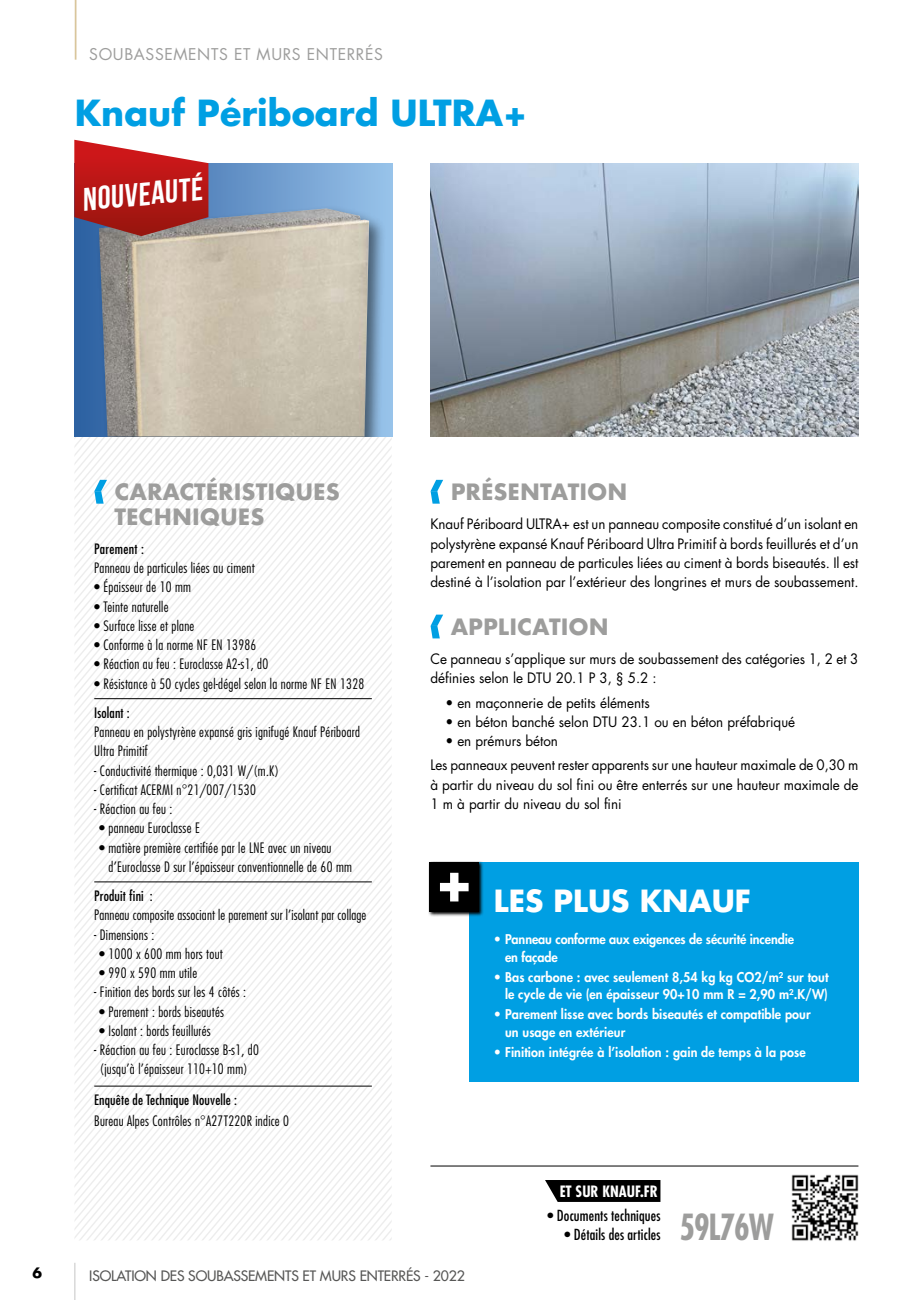
<style>
.page{position:relative;width:918px;height:1300px;background:#fff}
.page>*{position:absolute;margin:0;border:0;box-sizing:border-box;transform-origin:0 0}
.t1{font:700 35px "Futura Std";color:#009fe3}
.t2{font:700 condensed 35px "Futura Std";letter-spacing:-.03em;color:#9d9d9c;scale:.91 1}
.t3{font:32.38px "Bebas Neue";color:#fff}
.t4{font:700 29.75px "Futura Std";color:#fff}
.t5{font:700 21.88px/24.5px "Futura";color:#9d9d9c}
.t6{font:15.75px "Futura Std";letter-spacing:.04em;color:#9d9d9c}
.t7{font:700 condensed 15.22px "Futura Std";color:#fff}
.t8{font:condensed 14.88px "Futura Std";letter-spacing:.01em;color:#000}
.t9{font:300 condensed 14px/19.2px "Futura Std";letter-spacing:.02em;color:#000}
.t10{font:14px/19.2px "Futura Std";letter-spacing:-.005em;color:#000;scale:.96 1}
.t11{font:condensed 14px "Futura Std";letter-spacing:.01em;color:#000}
.t12{font:500 14px "Futura Std";letter-spacing:-.01em;color:#575756}
.t13{font:700 14px "Futura Std";color:#000}
.t14{font:800 13.12px/17.5px "Futura Std";letter-spacing:.005em;color:#fff;scale:.96 1}
</style>
<div class="page">
<hr style="left:74px;top:1262px;width:1px;height:38px;background:#c6c6c6">
<hr style="left:75px;top:0;width:1px;height:60px;background:#d9c69c">
<svg style="left:545px;top:1180px;width:115px;height:22px;background:#0e0e0e"></svg>
<img style="left:784px;top:1166px;width:75px;height:75px">
<svg style="left:133px;top:443px;width:255px;height:797px"></svg>
<svg style="left:138px;top:447px;width:254px;height:793px"></svg>
<svg style="left:146px;top:454px;width:246px;height:786px"></svg>
<svg style="left:150px;top:458px;width:242px;height:782px"></svg>
<svg style="left:155px;top:461px;width:237px;height:779px"></svg>
<svg style="left:159px;top:465px;width:233px;height:775px"></svg>
<svg style="left:163px;top:468px;width:229px;height:772px"></svg>
<svg style="left:167px;top:472px;width:225px;height:768px"></svg>
<svg style="left:172px;top:475px;width:220px;height:765px"></svg>
<svg style="left:176px;top:479px;width:216px;height:761px"></svg>
<svg style="left:180px;top:483px;width:212px;height:757px"></svg>
<svg style="left:184px;top:486px;width:208px;height:754px"></svg>
<svg style="left:188px;top:490px;width:204px;height:750px"></svg>
<svg style="left:193px;top:493px;width:199px;height:747px"></svg>
<svg style="left:197px;top:497px;width:195px;height:743px"></svg>
<svg style="left:201px;top:500px;width:191px;height:740px"></svg>
<svg style="left:205px;top:504px;width:187px;height:736px"></svg>
<svg style="left:210px;top:507px;width:182px;height:733px"></svg>
<svg style="left:214px;top:511px;width:178px;height:729px"></svg>
<svg style="left:218px;top:514px;width:174px;height:726px"></svg>
<svg style="left:222px;top:518px;width:170px;height:722px"></svg>
<svg style="left:227px;top:522px;width:165px;height:718px"></svg>
<svg style="left:231px;top:525px;width:161px;height:715px"></svg>
<svg style="left:235px;top:529px;width:157px;height:711px"></svg>
<svg style="left:239px;top:532px;width:153px;height:708px"></svg>
<svg style="left:243px;top:536px;width:149px;height:704px"></svg>
<svg style="left:248px;top:539px;width:144px;height:701px"></svg>
<svg style="left:252px;top:543px;width:140px;height:697px"></svg>
<svg style="left:256px;top:546px;width:136px;height:694px"></svg>
<svg style="left:75px;top:164px;width:317px;height:273px;background:#6392c6"></svg>
<div style="left:95px;top:205px;width:292px;height:232px;background:#000;opacity:.5"></div>
<img style="left:99px;top:208px;width:270px;height:229px">
<hr style="left:94px;top:698px;width:278px;height:1px;background:#000">
<hr style="left:94px;top:881px;width:278px;height:1px;background:#000">
<hr style="left:94px;top:1086px;width:278px;height:1px;background:#000">
<svg style="left:94px;top:480px;width:13px;height:24px"></svg>
<svg style="left:430px;top:480px;width:13px;height:24px"></svg>
<svg style="left:430px;top:614px;width:13px;height:24px"></svg>
<div style="left:469px;top:862px;width:389px;height:219px;background:#009fe3"></div>
<svg style="left:428px;top:861px;width:55px;height:55px"></svg>
<div style="left:429px;top:862px;width:50px;height:50px;background:#000"></div>
<svg style="left:440px;top:873px;width:28px;height:28px"></svg>
<hr style="left:430px;top:1165px;width:428px;height:1px;background:#000">
<img style="left:430px;top:164px;width:428px;height:273px">
<svg style="left:74px;top:140px;width:134px;height:96px;background:#b73c3d"></svg>
<p class="t6" style="left:89px;top:44px;width:295px">SOUBASSEMENTS ET MURS ENTERRÉS</p>
<h1 class="t1" style="left:75px;top:89px;width:454px">Knauf Périboard ULTRA+</h1>
<h2 class="t3" style="left:81px;top:181px;width:122px;rotate:-5deg">NOUVEAUTÉ</h2>
<h3 class="t5" style="left:114px;top:480px;width:227px">CARACTÉRISTIQUES<br>TECHNIQUES</h3>
<p class="t11" style="left:94px;top:540px;width:51px">Parement :</p>
<p class="t9" style="left:94px;top:558px;width:162px">Panneau de particules liées au ciment</p>
<p class="t9" style="left:94px;top:577px;width:98px">• Épaisseur de 10 mm</p>
<p class="t9" style="left:94px;top:597px;width:76px">• Teinte naturelle</p>
<p class="t9" style="left:94px;top:616px;width:102px">• Surface lisse et plane</p>
<p class="t9" style="left:94px;top:635px;width:164px">• Conforme à la norme NF EN 13986</p>
<p class="t9" style="left:94px;top:654px;width:175px">• Réaction au feu : Euroclasse A2-s1, d0</p>
<p class="t9" style="left:94px;top:674px;width:271px">• Résistance à 50 cycles gel-dégel selon la norme NF EN 1328</p>
<p class="t11" style="left:94px;top:704px;width:37px">Isolant :</p>
<p class="t9" style="left:94px;top:722px;width:267px">Panneau en polystyrène expansé gris ignifugé Knauf Périboard<br>Ultra Primitif</p>
<p class="t9" style="left:94px;top:761px;width:186px">- Conductivité thermique : 0,031 W/(m.K)</p>
<p class="t9" style="left:94px;top:780px;width:163px">- Certificat ACERMI n°21/007/1530</p>
<p class="t9" style="left:94px;top:799px;width:80px">- Réaction au feu :</p>
<p class="t9" style="left:99px;top:818px;width:102px">• panneau Euroclasse E</p>
<p class="t9" style="left:108px;top:838px;width:245px;text-indent:-9px">• matière première certifiée par le LNE avec un niveau d’Euroclasse D sur l’épaisseur conventionnelle de 60 mm</p>
<p class="t11" style="left:94px;top:887px;width:60px">Produit fini :</p>
<p class="t9" style="left:94px;top:905px;width:273px">Panneau composite associant le parement sur l’isolant par collage</p>
<p class="t9" style="left:94px;top:925px;width:61px">- Dimensions :</p>
<p class="t9" style="left:99px;top:944px;width:125px">• 1000 x 600 mm hors tout</p>
<p class="t9" style="left:99px;top:963px;width:99px">• 990 x 590 mm utile</p>
<p class="t9" style="left:94px;top:982px;width:153px">- Finition des bords sur les 4 côtés :</p>
<p class="t9" style="left:99px;top:1002px;width:126px">• Parement : bords biseautés</p>
<p class="t9" style="left:99px;top:1021px;width:113px">• Isolant : bords feuillurés</p>
<p class="t9" style="left:94px;top:1040px;width:166px;text-align:center">- Réaction au feu : Euroclasse B-s1, d0 (jusqu’à l’épaisseur 110+10 mm)</p>
<p class="t11" style="left:94px;top:1091px;width:144px">Enquête de Technique Nouvelle :</p>
<p class="t9" style="left:94px;top:1111px;width:196px">Bureau Alpes Contrôles n°A27T220R indice 0</p>
<h3 class="t5" style="left:451px;top:480px;width:178px">PRÉSENTATION</h3>
<p class="t10" style="left:430px;top:515px;width:447px;text-align:justify">Knauf Périboard ULTRA+ est un panneau composite constitué d’un isolant en polystyrène expansé Knauf Périboard Ultra Primitif à bords feuillurés et d’un parement en panneau de particules liées au ciment à bords biseautés. Il est destiné à l’isolation par l’extérieur des longrines et murs de soubassement.</p>
<h3 class="t5" style="left:451px;top:614px;width:159px">APPLICATION</h3>
<p class="t10" style="left:430px;top:649px;width:447px">Ce panneau s’applique sur murs de soubassement des catégories 1, 2 et 3 définies selon le DTU 20.1 P 3, § 5.2 :</p>
<p class="t10" style="left:445px;top:693px;width:214px">• en maçonnerie de petits éléments</p>
<p class="t10" style="left:445px;top:712px;width:366px">• en béton banché selon DTU 23.1 ou en béton préfabriqué</p>
<p class="t10" style="left:430px;top:729px;width:447px;line-height:24.2px;text-indent:15px">• en prémurs béton<br>Les panneaux peuvent rester apparents sur une hauteur maximale de 0,30 m</p>
<p class="t10" style="left:430px;top:775px;width:447px">à partir du niveau du sol fini ou être enterrés sur une hauteur maximale de<br>1 m à partir du niveau du sol fini</p>
<h3 class="t4" style="left:494px;top:881px;width:258px">LES PLUS KNAUF</h3>
<p class="t14" style="left:505px;top:930px;width:303px;text-indent:-11px">• Panneau conforme aux exigences de sécurité incendie en façade</p>
<p class="t14" style="left:494px;top:968px;width:350px;text-align:right">• Bas carbone : avec seulement 8,54 kg kg CO2/m² sur tout le cycle de vie (en épaisseur 90+10 mm R = 2,90 m².K/W)</p>
<p class="t14" style="left:505px;top:1005px;width:320px;text-indent:-11px">• Parement lisse avec bords biseautés et compatible pour un usage en extérieur</p>
<p class="t14" style="left:494px;top:1043px;width:326px">• Finition intégrée à l’isolation : gain de temps à la pose</p>
<p class="t7" style="left:560px;top:1182px;width:100px">ET SUR KNAUF.FR</p>
<p class="t8" style="left:547px;top:1206px;width:114px">• Documents techniques</p>
<p class="t8" style="left:564px;top:1226px;width:97px">• Détails des articles</p>
<h1 class="t2" style="left:679px;top:1206px;width:106px">59L76W</h1>
<p class="t13" style="left:32px;top:1263px;width:11px">6</p>
<p class="t12" style="left:89px;top:1267px;width:377px">ISOLATION DES SOUBASSEMENTS ET MURS ENTERRÉS - 2022</p>
</div>
